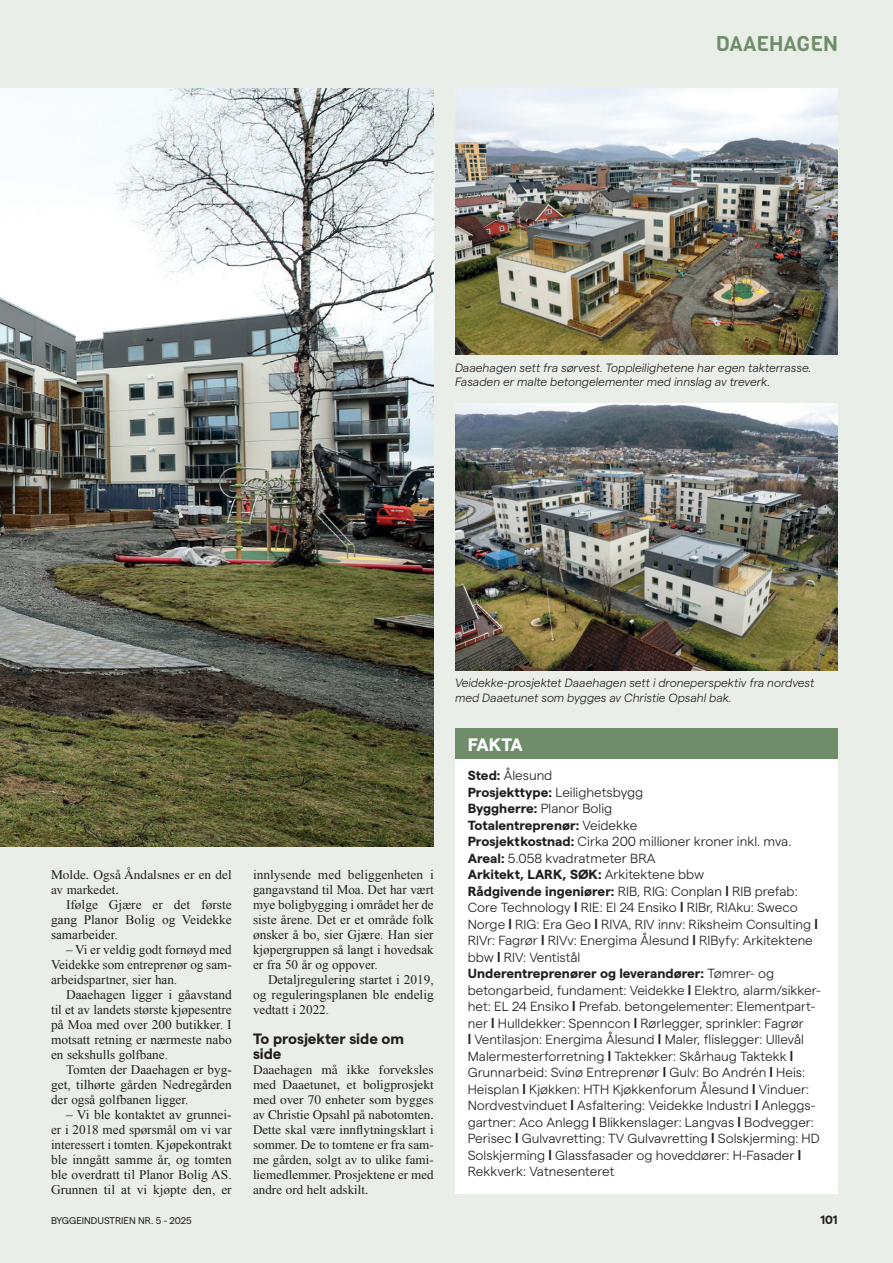
<style>
.page{position:relative;width:893px;height:1263px;background:#e9eee8}
.page>*{position:absolute;margin:0;border:0;box-sizing:border-box;transform-origin:0 0}
.t1{font:21px "Viga";color:#708d6a}
.t2{font:700 18px "Matter";letter-spacing:-.045em;color:#fff}
.t3{font:700 15px/15px "Matter";color:#231f20}
.t4{font:300 13.2px/16.5px "Matter";color:#231f20}
.t5{font:13.2px/15px "Times New Roman";color:#231f20;text-align:justify}
.t6{font:13.2px/15px "Times LT Std";color:#231f20}
.t7{font:italic 300 12px/14.2px "Matter";color:#231f20}
.t8{font:700 12px "Matter";color:#231f20}
.t9{font:9.75px "Matter";color:#231f20}
.s1{font-weight:700}
.s2{font-family:"Korolev";font-weight:700}
</style>
<div class="page">
<div style="left:455px;top:736px;width:383px;height:458px;background:#fff"></div>
<div style="left:455px;top:728px;width:383px;height:31px;background:#708d6a"></div>
<img style="left:0;top:88px;width:434px;height:758px">
<img style="left:455px;top:88px;width:383px;height:267px">
<img style="left:455px;top:404px;width:383px;height:266px">
<h1 class="t1" style="left:716px;top:30px;width:123px">DAAEHAGEN</h1>
<p class="t7" style="left:455px;top:359px;width:358px">Daaehagen sett fra sørvest. Toppleilighetene har egen takterrasse.<br>Fasaden er malte betongelementer med innslag av treverk.</p>
<p class="t6" style="left:51px;top:867px;width:182px">Molde. Også Åndalsnes er en del av markedet.</p>
<p class="t5" style="left:51px;top:897px;width:182px;text-indent:15px">Ifølge Gjære er det første gang Planor Bolig og Veidekke samarbeider.</p>
<p class="t5" style="left:51px;top:942px;width:182px;text-indent:15px">– Vi er veldig godt fornøyd med Veidekke som entreprenør og sam&shy;arbeidspartner, sier han.</p>
<p class="t5" style="left:51px;top:987px;width:182px;text-indent:15px">Daaehagen ligger i gåavstand til et av landets største kjøpesentre på Moa med over 200 butikker. I motsatt retning er nærmeste nabo en sekshulls golfbane.</p>
<p class="t5" style="left:51px;top:1062px;width:182px;text-indent:15px">Tomten der Daaehagen er byg&shy;get, tilhørte gården Nedregården der også golfbanen ligger.</p>
<p class="t5" style="left:51px;top:1107px;width:182px;text-indent:15px">– Vi ble kontaktet av grunnei&shy;er i 2018 med spørsmål om vi var interessert i tomten. Kjøpekontrakt ble inngått samme år, og tomten ble overdratt til Planor Bolig AS.<br>Grunnen til at vi kjøpte den, er</p>
<p class="t5" style="left:253px;top:867px;width:182px">innlysende med beliggenheten i gangavstand til Moa. Det har vært mye boligbygging i området her de siste årene. Det er et område folk ønsker å bo, sier Gjære. Han sier kjøpergruppen så langt i hovedsak er fra 50 år og oppover.</p>
<p class="t5" style="left:253px;top:972px;width:182px;text-indent:15px">Detaljregulering startet i 2019, og reguleringsplanen ble endelig vedtatt i 2022.</p>
<p class="t3" style="left:253px;top:1030px;width:153px">To prosjekter side om side</p>
<p class="t6" style="left:253px;top:1062px;width:182px;text-align:justify">Daaehagen må ikke forveksles med Daaetunet, et boligprosjekt med over 70 enheter som bygges av Christie Opsahl på nabotomten.<br>Dette skal være innflytningsklart i sommer. De to tomtene er fra sam&shy;me gården, solgt av to ulike fami&shy;liemedlemmer. Prosjektene er med andre ord helt adskilt.</p>
<p class="t7" style="left:455px;top:675px;width:361px">Veidekke-prosjektet Daaehagen sett i droneperspektiv fra nordvest med Daaetunet som bygges av Christie Opsahl bak.</p>
<h2 class="t2" style="left:468px;top:731px;width:57px">FAKTA</h2>
<p class="t4" style="left:468px;top:766px;width:354px"><span class="s1">Sted:</span> Ålesund<br><span class="s1">Prosjekttype:</span> Leilighetsbygg<br><span class="s1">Byggherre:</span> Planor Bolig<br><span class="s1">Totalentreprenør:</span> Veidekke<br><span class="s1">Prosjektkostnad:</span> Cirka 200 millioner kroner inkl. mva.<br><span class="s1">Areal:</span> 5.058 kvadratmeter BRA<br><span class="s1">Arkitekt, LARK, SØK:</span> Arkitektene bbw<br><span class="s1">Rådgivende ingeniører:</span> RIB, RIG: Conplan <span class="s2">l</span> RIB prefab:<br>Core Technology <span class="s2">l</span> RIE: El 24 Ensiko <span class="s2">l</span> RIBr, RIAku: Sweco Norge <span class="s2">l</span> RIG: Era Geo <span class="s2">l</span> RIVA, RIV innv: Riksheim Consulting <span class="s2">l </span>RIVr: Fagrør <span class="s2">l</span> RIVv: Energima Ålesund <span class="s2">l</span> RIByfy: Arkitektene bbw <span class="s2">l</span> RIV: Ventistål<br><span class="s1">Underentreprenører og leverandører:</span> Tømrer- og betongarbeid, fundament: Veidekke <span class="s2">l</span> Elektro, alarm/sikker&shy;het: EL 24 Ensiko <span class="s2">l</span> Prefab. betongelementer: Elementpart&shy;ner <span class="s2">l</span> Hulldekker: Spenncon <span class="s2">l</span> Rørlegger, sprinkler: Fagrør<br><span class="s2">l</span> Ventilasjon: Energima Ålesund <span class="s2">l</span> Maler, flislegger: Ullevål Malermesterforretning <span class="s2">l</span> Taktekker: Skårhaug Taktekk <span class="s2">l </span>Grunnarbeid: Svinø Entreprenør <span class="s2">l</span> Gulv: Bo Andrén <span class="s2">l</span> Heis:<br>Heisplan <span class="s2">l</span> Kjøkken: HTH Kjøkkenforum Ålesund <span class="s2">l</span> Vinduer:<br>Nordvestvinduet <span class="s2">l</span> Asfaltering: Veidekke Industri <span class="s2">l</span> Anleggs&shy;gartner: Aco Anlegg <span class="s2">l</span> Blikkenslager: Langvas <span class="s2">l</span> Bodvegger:<br>Perisec <span class="s2">l</span> Gulvavretting: TV Gulvavretting <span class="s2">l</span> Solskjerming: HD Solskjerming <span class="s2">l</span> Glassfasader og hoveddører: H-Fasader <span class="s2">l </span>Rekkverk: Vatnesenteret</p>
<p class="t9" style="left:51px;top:1213px;width:142px">BYGGEINDUSTRIEN NR. 5 - 2025</p>
<p class="t8" style="left:820px;top:1211px;width:19px">101</p>
</div>
